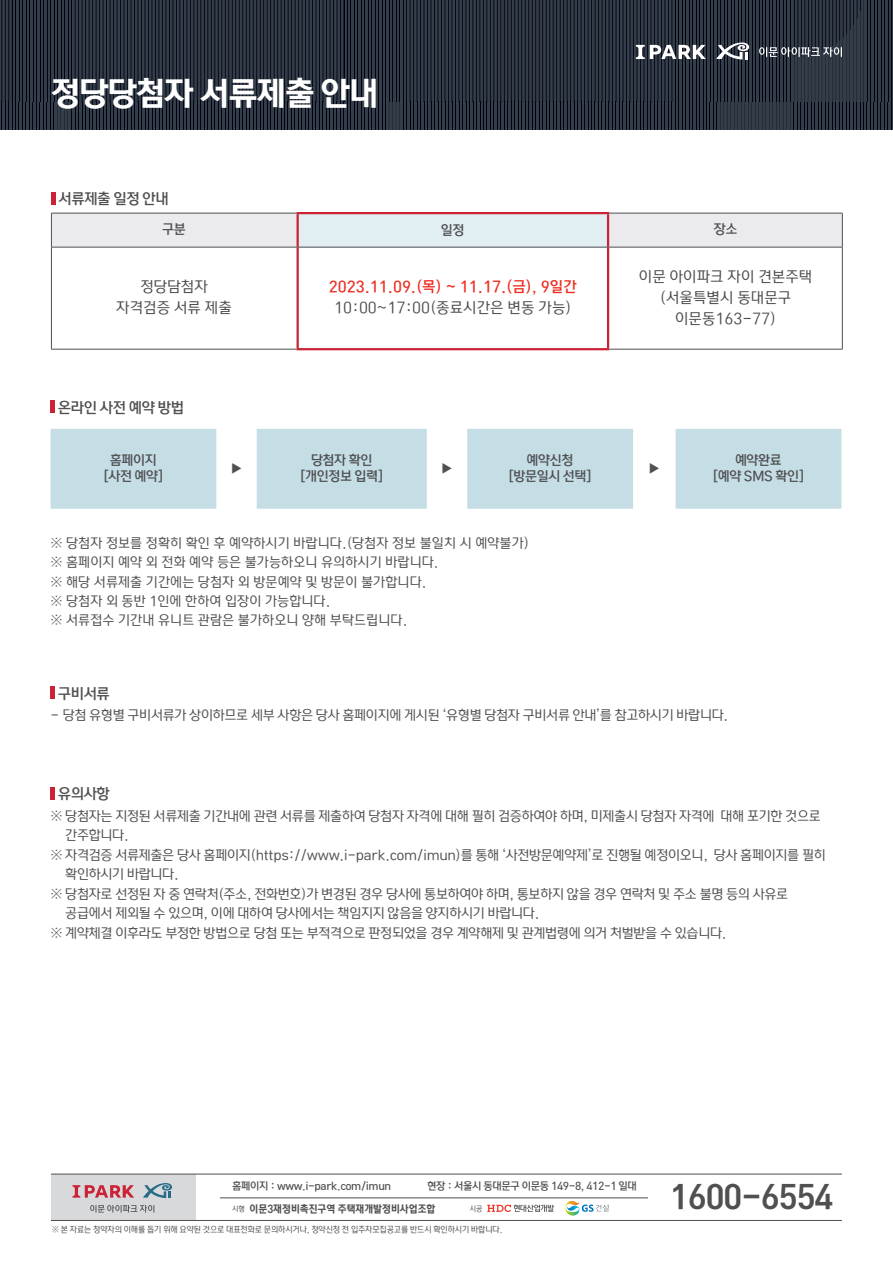
<style>
.page{position:relative;width:893px;height:1263px;background:#fff}
.page>*{position:absolute;margin:0;border:0;box-sizing:border-box;transform-origin:0 0}
.t1{font:33px "Rix Head PB";letter-spacing:-.04em;color:#fff}
.t2{font:31.5px "Rix Head B";letter-spacing:-.03em;color:#505052}
.t3{font:15px/21px "Rix Head PL";color:#4b4c4f;text-align:center}
.t4{font:15px "Rix Head PM";color:#ee2e22}
.t5{font:15px "Rix Head PM";letter-spacing:-.04em;color:#505052}
.t6{font:13.5px "Rix Head PL";letter-spacing:-.03em;color:#505052}
.t7{font:13.5px/19.5px "Rix Head PL";color:#505052}
.t8{font:13.5px/16.5px "Rix Head PM";letter-spacing:-.04em;color:#505052;text-align:center}
.t9{font:12px "Rix Head PM";color:#505052}
.t10{font:10.5px "Rix Head PM";letter-spacing:-.04em;color:#505052}
.t11{font:10.5px "Rix Head PB";letter-spacing:-.01em;color:#505052;scale:.95 1}
.t12{font:8.55px "Rix Head PL";letter-spacing:-.02em;color:#505052;scale:.95 1}
.t13{font:7.5px "Rix Head PL";color:#505052;scale:.95 1}
</style>
<div class="page">
<svg style="left:1px;top:0;width:891px;height:130px;background:#28303c"></svg>
<hr style="left:220px;top:1197px;width:428px;height:1px;background:#505052">
<hr style="left:51px;top:1220px;width:791px;height:1px;background:#505052">
<hr style="left:51px;top:1174px;width:791px;height:1px;background:#505052">
<svg style="left:51px;top:1174px;width:145px;height:46px;background:#cdc6c9"></svg>
<svg style="left:487px;top:1205px;width:67px;height:7px"></svg>
<svg style="left:565px;top:1201px;width:44px;height:15px"></svg>
<hr style="left:51px;top:192px;width:4px;height:13px;background:#cb2335">
<div style="left:52px;top:214px;width:790px;height:33px;background:#ebebed"></div>
<div style="left:298px;top:213px;width:310px;height:34px;background:#e1eef2"></div>
<hr style="left:609px;top:349px;width:234px;height:1px;background:#505052">
<hr style="left:51px;top:213px;width:246px;height:1px;background:#505052">
<hr style="left:51px;top:213px;width:1px;height:34px;background:#505052">
<hr style="left:609px;top:213px;width:234px;height:1px;background:#505052">
<hr style="left:842px;top:213px;width:1px;height:34px;background:#505052">
<hr style="left:51px;top:247px;width:247px;height:1px;background:#505052">
<hr style="left:51px;top:247px;width:1px;height:102px;background:#505052">
<hr style="left:608px;top:247px;width:235px;height:1px;background:#505052">
<hr style="left:842px;top:247px;width:1px;height:102px;background:#505052">
<hr style="left:51px;top:349px;width:246px;height:1px;background:#505052">
<hr style="left:297px;top:212px;width:312px;height:2px;background:#cb2335">
<hr style="left:297px;top:214px;width:2px;height:33px;background:#cb2335">
<hr style="left:607px;top:214px;width:2px;height:33px;background:#cb2335">
<hr style="left:297px;top:247px;width:2px;height:101px;background:#cb2335">
<hr style="left:607px;top:247px;width:2px;height:101px;background:#cb2335">
<hr style="left:297px;top:348px;width:312px;height:2px;background:#cb2335">
<hr style="left:298px;top:247px;width:310px;height:1px;background:#505052">
<div style="left:50px;top:400px;width:5px;height:13px;background:#cb2335"></div>
<svg style="left:50px;top:429px;width:791px;height:80px;fill:#c5dee6"></svg>
<div style="left:50px;top:686px;width:5px;height:13px;background:#cb2335"></div>
<div style="left:50px;top:787px;width:5px;height:12px;background:#cb2335"></div>
<h1 class="t1" style="left:51px;top:75px;width:329px">정당당첨자 서류제출 안내</h1>
<p class="t5" style="left:59px;top:191px;width:112px">서류제출 일정 안내</p>
<p class="t8" style="left:162px;top:221px;width:25px">구분</p>
<p class="t8" style="left:441px;top:222px;width:25px">일정</p>
<p class="t8" style="left:714px;top:221px;width:25px">장소</p>
<p class="t3" style="left:116px;top:277px;width:117px">정당담첨자 자격검증 서류 제출</p>
<p class="t4" style="left:329px;top:278px;width:250px">2023.11.09.(목) ~ 11.17.(금), 9일간</p>
<p class="t3" style="left:334px;top:297px;width:239px">10:00~17:00(종료시간은 변동 가능)</p>
<p class="t3" style="left:639px;top:266px;width:175px">이문 아이파크 자이 견본주택 (서울특별시 동대문구 이문동163-77)</p>
<p class="t5" style="left:58px;top:399px;width:128px">온라인 사전 예약 방법</p>
<p class="t8" style="left:103px;top:452px;width:62px">홈페이지 [사전 예약]</p>
<p class="t9" style="left:231px;top:462px;width:12px">▶</p>
<p class="t8" style="left:300px;top:452px;width:85px">당첨자 확인 [개인정보 입력]</p>
<p class="t9" style="left:442px;top:462px;width:12px">▶</p>
<p class="t8" style="left:508px;top:452px;width:85px">예약신청 [방문일시 선택]</p>
<p class="t9" style="left:649px;top:462px;width:12px">▶</p>
<p class="t8" style="left:713px;top:452px;width:93px">예약완료<br>[예약 SMS 확인]</p>
<p class="t7" style="left:50px;top:533px;width:480px">※ 당첨자 정보를 정확히 확인 후 예약하시기 바랍니다.(당첨자 정보 불일치 시 예약불가) ※ 홈페이지 예약 외 전화 예약 등은 불가능하오니 유의하시기 바랍니다.<br>※ 해당 서류제출 기간에는 당첨자 외 방문예약 및 방문이 불가합니다.<br>※ 당첨자 외 동반 1인에 한하여 입장이 가능합니다.<br>※ 서류접수 기간내 유니트 관람은 불가하오니 양해 부탁드립니다.</p>
<p class="t5" style="left:58px;top:685px;width:54px">구비서류</p>
<p class="t6" style="left:50px;top:708px;width:679px">- 당첨 유형별 구비서류가 상이하므로 세부 사항은 당사 홈페이지에 게시된 ‘유형별 당첨자 구비서류 안내’를 참고하시기 바랍니다.</p>
<p class="t5" style="left:58px;top:786px;width:54px">유의사항</p>
<p class="t6" style="left:50px;top:808px;width:772px">※ 당첨자는 지정된 서류제출 기간내에 관련 서류를 제출하여 당첨자 자격에 대해 필히 검증하여야 하며, 미제출시 당첨자 자격에 대해 포기한 것으로</p>
<p class="t6" style="left:65px;top:828px;width:65px">간주합니다.</p>
<p class="t6" style="left:50px;top:847px;width:777px">※ 자격검증 서류제출은 당사 홈페이지(https://www.i-park.com/imun)를 통해 ‘사전방문예약제’로 진행될 예정이오니, 당사 홈페이지를 필히</p>
<p class="t6" style="left:65px;top:867px;width:115px">확인하시기 바랍니다.</p>
<p class="t6" style="left:50px;top:886px;width:739px">※ 당첨자로 선정된 자 중 연락처(주소, 전화번호)가 변경된 경우 당사에 통보하여야 하며, 통보하지 않을 경우 연락처 및 주소 불명 등의 사유로</p>
<p class="t6" style="left:65px;top:906px;width:476px">공급에서 제외될 수 있으며, 이에 대하여 당사에서는 책임지지 않음을 양지하시기 바랍니다.</p>
<p class="t6" style="left:50px;top:925px;width:677px">※ 계약체결 이후라도 부정한 방법으로 당첨 또는 부적격으로 판정되었을 경우 계약해제 및 관계법령에 의거 처벌받을 수 있습니다.</p>
<p class="t10" style="left:232px;top:1180px;width:161px">홈페이지 : www.i-park.com/imun</p>
<p class="t10" style="left:427px;top:1180px;width:211px">현장 : 서울시 동대문구 이문동 149-8, 412-1 일대</p>
<p class="t11" style="left:232px;top:1203px;width:216px"><sup>시행</sup> 이문3재정비촉진구역 주택재개발정비사업조합</p>
<p class="t13" style="left:470px;top:1204px;width:15px">시공</p>
<p class="t12" style="left:52px;top:1224px;width:476px">※ 본 자료는 청약자의 이해를 돕기 위해 요약된 것으로 대표전화로 문의하시거나, 청약신청 전 입주자모집공고를 반드시 확인하시기 바랍니다.</p>
<h2 class="t2" style="left:670px;top:1177px;width:165px">1600-6554</h2>
</div>
